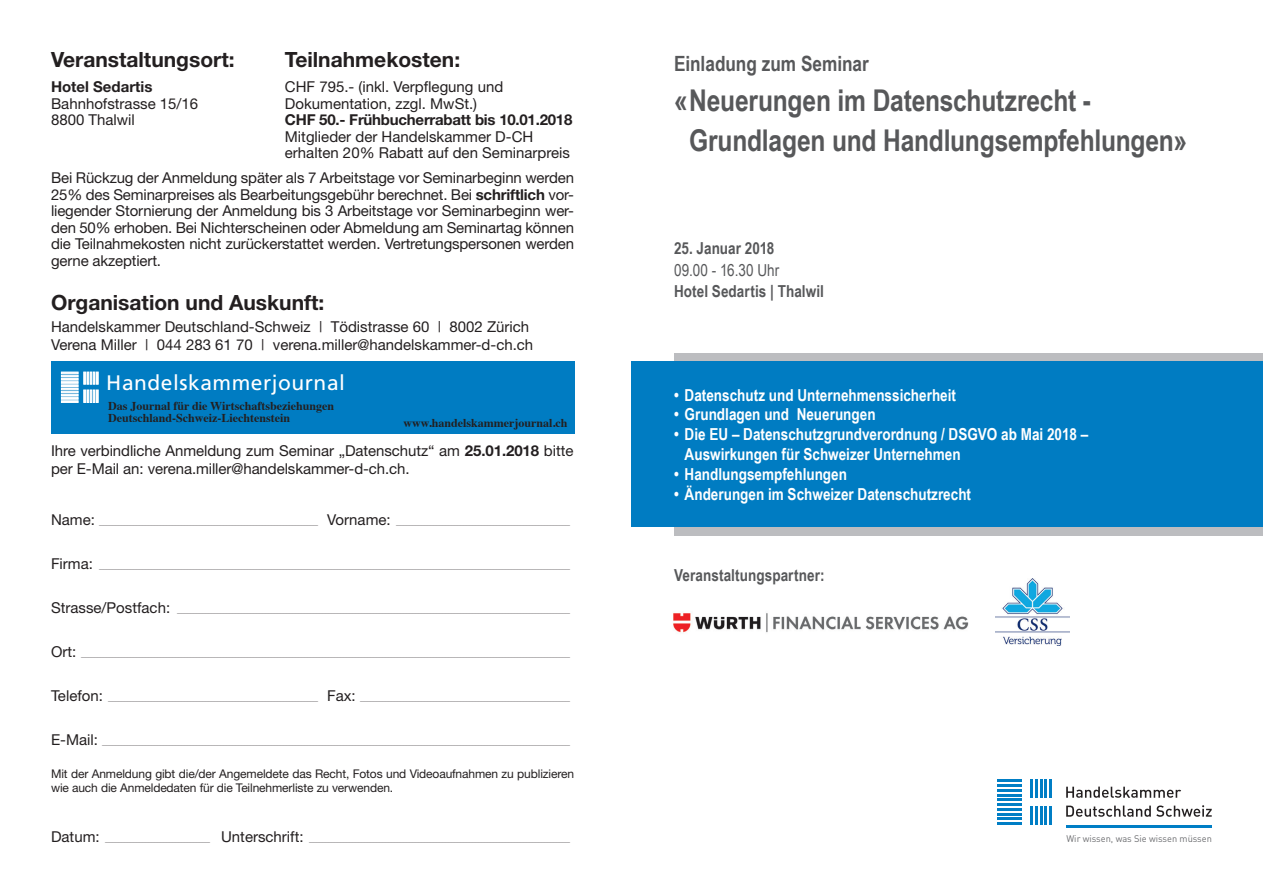
<style>
.page{position:relative;width:1263px;height:893px;background:#fff}
.page>*{position:absolute;margin:0;border:0;box-sizing:border-box;transform-origin:0 0}
.t1{font:700 30px/40.2px "Arial Narrow";letter-spacing:-.01em;color:#57585a}
.t2{font:700 21px "Helvetica Neue";color:#231f20}
.t3{font:21px "Frutiger";letter-spacing:.025em;color:#fff}
.t4{font:700 21px "Arial Narrow";color:#57585a}
.t5{font:700 16.5px/19.8px "Arial Narrow";color:#fff}
.t6{font:700 16.5px "Arial Narrow";letter-spacing:.005em;color:#57585a}
.t7{font:16.5px "Arial Narrow";letter-spacing:.005em;color:#57585a}
.t8{font:15px/16.5px "Helvetica Neue";color:#231f20}
.t9{font:700 15px "Helvetica Neue";letter-spacing:-.015em;color:#231f20}
.t10{font:12px/14.4px "Helvetica Neue";letter-spacing:-.01em;color:#231f20}
.t11{font:700 12px/12px "Times";color:#231f20}
.t12{font:9.45px "DIN";color:#6c6d70}
.t13{font:6px "Helvetica Neue";color:#231f20}
.s1{font-weight:700}
</style>
<div class="page">
<div style="left:674px;top:353px;width:589px;height:183px;background:#bcbdc0"></div>
<div style="left:631px;top:361px;width:632px;height:166px;background:#007cc2"></div>
<img style="left:673px;top:613px;width:296px;height:20px">
<img style="left:995px;top:578px;width:74px;height:67px">
<hr style="left:997px;top:780px;width:25px;height:2px;background:#007ec5">
<hr style="left:997px;top:784px;width:25px;height:3px;background:#007ec5">
<hr style="left:997px;top:789px;width:25px;height:3px;background:#007ec5">
<hr style="left:997px;top:794px;width:25px;height:2px;background:#007ec5">
<hr style="left:997px;top:799px;width:25px;height:2px;background:#007ec5">
<hr style="left:997px;top:803px;width:25px;height:3px;background:#007ec5">
<hr style="left:997px;top:808px;width:25px;height:3px;background:#007ec5">
<hr style="left:997px;top:813px;width:25px;height:2px;background:#007ec5">
<hr style="left:997px;top:818px;width:25px;height:2px;background:#007ec5">
<hr style="left:997px;top:822px;width:25px;height:3px;background:#007ec5">
<hr style="left:1030px;top:780px;width:3px;height:18px;background:#007ec5">
<hr style="left:1035px;top:780px;width:3px;height:18px;background:#007ec5">
<svg style="left:1040px;top:780px;width:7px;height:18px"></svg>
<hr style="left:1049px;top:780px;width:3px;height:18px;background:#007ec5">
<hr style="left:1030px;top:806px;width:3px;height:19px;background:#007ec5">
<hr style="left:1035px;top:806px;width:3px;height:19px;background:#007ec5">
<svg style="left:1040px;top:806px;width:7px;height:19px"></svg>
<hr style="left:1049px;top:806px;width:3px;height:19px;background:#007ec5">
<svg style="left:1066px;top:787px;width:115px;height:11px"></svg>
<svg style="left:1066px;top:805px;width:146px;height:12px"></svg>
<hr style="left:1066px;top:825px;width:146px;height:2px;background:#007ec5">
<div style="left:51px;top:361px;width:523px;height:73px;background:#007cc2"></div>
<svg style="left:61px;top:372px;width:17px;height:31px"></svg>
<svg style="left:84px;top:372px;width:14px;height:12px"></svg>
<svg style="left:84px;top:390px;width:14px;height:13px"></svg>
<h2 class="t2" style="left:51px;top:47px;width:185px">Veranstaltungsort:</h2>
<h2 class="t2" style="left:285px;top:47px;width:177px">Teilnahmekosten:</h2>
<h3 class="t9" style="left:51px;top:78px;width:103px">Hotel Sedartis</h3>
<h3 class="t8" style="left:285px;top:79px;width:220px">CHF 795.- (inkl. Verpflegung und</h3>
<h3 class="t8" style="left:51px;top:95px;width:149px">Bahnhofstrasse 15/16</h3>
<h3 class="t8" style="left:285px;top:95px;width:194px">Dokumentation, zzgl. MwSt.)</h3>
<h3 class="t8" style="left:51px;top:112px;width:85px">8800 Thalwil</h3>
<h3 class="t9" style="left:285px;top:111px;width:289px">CHF 50.- Frühbucherrabatt bis 10.01.2018</h3>
<h3 class="t8" style="left:285px;top:128px;width:287px">Mitglieder der Handelskammer D-CH erhalten 20% Rabatt auf den Seminarpreis</h3>
<p class="t8" style="left:51px;top:170px;width:525px;text-align:justify">Bei Rückzug der Anmeldung später als 7 Arbeitstage vor Seminarbeginn werden 25% des Seminarpreises als Bearbeitungsgebühr berechnet. Bei <span class="s1">schriftlich</span> vor&shy;liegender Stornierung der Anmeldung bis 3 Arbeitstage vor Seminarbeginn wer&shy;den 50% erhoben. Bei Nichterscheinen oder Abmeldung am Seminartag können die Teilnahmekosten nicht zurückerstattet werden. Vertretungspersonen werden gerne akzeptiert.</p>
<h2 class="t2" style="left:51px;top:289px;width:275px">Organisation und Auskunft:</h2>
<h3 class="t8" style="left:51px;top:317px;width:484px;line-height:18px">Handelskammer Deutschland-Schweiz | Tödistrasse 60 | 8002 Zürich<br>Verena Miller | 044 283 61 70 | verena.miller@handelskammer-d-ch.ch</h3>
<h2 class="t3" style="left:106px;top:370px;width:240px">Handelskammerjournal</h2>
<h3 class="t11" style="left:108px;top:398px;width:228px">Das Journal für die Wirtschaftsbeziehungen<br>Deutschland-Schweiz-Liechtenstein</h3>
<h3 class="t11" style="left:403px;top:416px;width:166px">www.handelskammerjournal.ch</h3>
<h3 class="t8" style="left:51px;top:441px;width:524px;line-height:18px">Ihre verbindliche Anmeldung zum Seminar „Datenschutz“ am <span class="s1">25.01.2018</span> bitte per E-Mail an: verena.miller@handelskammer-d-ch.ch.</h3>
<h3 class="t8" style="left:51px;top:511px;width:45px">Name:</h3>
<p class="t13" style="left:99px;top:519px;width:220px">_________________________________________________________________________</p>
<h3 class="t8" style="left:327px;top:511px;width:65px">Vorname:</h3>
<p class="t13" style="left:396px;top:519px;width:175px">__________________________________________________________</p>
<h3 class="t8" style="left:51px;top:555px;width:43px">Firma:</h3>
<p class="t13" style="left:99px;top:563px;width:473px">_____________________________________________________________________________________________________________________________________________________________</p>
<h3 class="t8" style="left:51px;top:599px;width:121px">Strasse/Postfach:</h3>
<p class="t13" style="left:177px;top:607px;width:394px">___________________________________________________________________________________________________________________________________</p>
<h3 class="t8" style="left:51px;top:643px;width:27px">Ort:</h3>
<p class="t13" style="left:81px;top:651px;width:491px">___________________________________________________________________________________________________________________________________________________________________</p>
<h3 class="t8" style="left:51px;top:687px;width:53px">Telefon:</h3>
<p class="t13" style="left:108px;top:695px;width:211px">______________________________________________________________________</p>
<h3 class="t8" style="left:327px;top:687px;width:30px">Fax:</h3>
<p class="t13" style="left:360px;top:695px;width:211px">______________________________________________________________________</p>
<h3 class="t8" style="left:51px;top:731px;width:48px">E-Mail:</h3>
<p class="t13" style="left:102px;top:739px;width:469px">____________________________________________________________________________________________________________________________________________________________</p>
<h3 class="t10" style="left:51px;top:766px;width:524px">Mit der Anmeldung gibt die/der Angemeldete das Recht, Fotos und Videoaufnahmen zu publizieren wie auch die Anmeldedaten für die Teilnehmerliste zu verwenden.</h3>
<h3 class="t8" style="left:51px;top:828px;width:50px">Datum:</h3>
<p class="t13" style="left:105px;top:836px;width:106px">___________________________________</p>
<h3 class="t8" style="left:221px;top:828px;width:84px">Unterschrift:</h3>
<p class="t13" style="left:309px;top:836px;width:262px">_______________________________________________________________________________________</p>
<h2 class="t4" style="left:674px;top:51px;width:196px">Einladung zum Seminar</h2>
<h1 class="t1" style="left:689px;top:80px;width:499px;text-indent:-15px">«Neuerungen im Datenschutzrecht -<br>Grundlagen und Handlungsempfehlungen»</h1>
<h3 class="t6" style="left:674px;top:238px;width:102px">25. Januar 2018</h3>
<h3 class="t7" style="left:674px;top:260px;width:107px">09.00 - 16.30 Uhr</h3>
<h3 class="t6" style="left:674px;top:282px;width:151px">Hotel Sedartis | Thalwil</h3>
<h3 class="t5" style="left:674px;top:385px;width:284px">• Datenschutz und Unternehmenssicherheit</h3>
<h3 class="t5" style="left:674px;top:405px;width:203px">• Grundlagen und Neuerungen</h3>
<h3 class="t5" style="left:685px;top:424px;width:405px;text-indent:-11px">• Die EU – Datenschutzgrundverordnung / DSGVO ab Mai 2018 –<br>Auswirkungen für Schweizer Unternehmen</h3>
<h3 class="t5" style="left:674px;top:464px;width:175px">• Handlungsempfehlungen</h3>
<h3 class="t5" style="left:674px;top:484px;width:299px">• Änderungen im Schweizer Datenschutzrecht</h3>
<h3 class="t6" style="left:674px;top:566px;width:152px">Veranstaltungspartner:</h3>
<h3 class="t12" style="left:1066px;top:832px;width:147px">Wir wissen, was Sie wissen müssen</h3>
</div>
